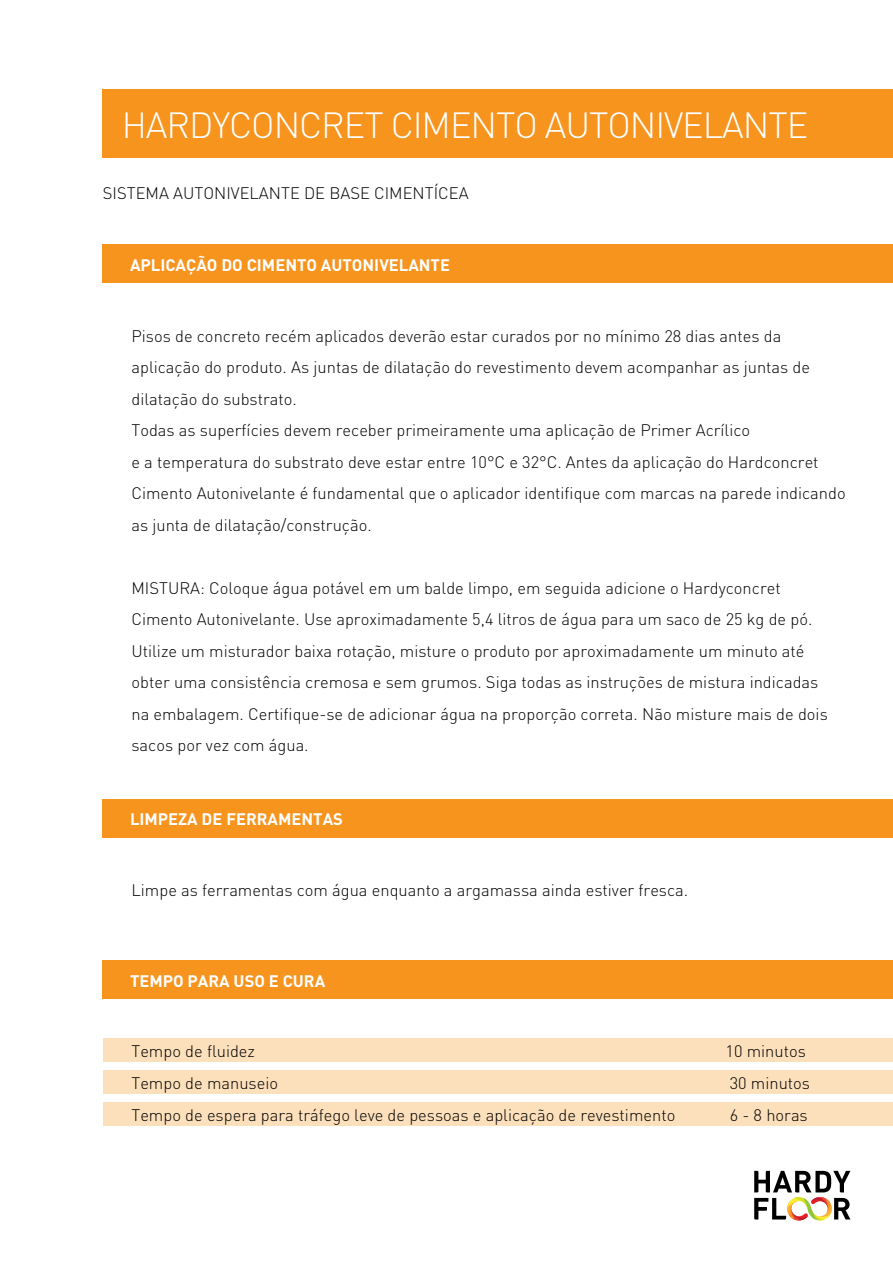
<style>
.page{position:relative;width:893px;height:1263px;background:#fff}
.page>*{position:absolute;margin:0;border:0;box-sizing:border-box;transform-origin:0 0}
.t1{font:300 36px "DIN";letter-spacing:-.03em;color:#fff}
.t2{font:300 16.5px/31.5px "DIN";color:#000}
.t3{font:700 16.5px "DIN";color:#fff}
</style>
<div class="page">
<svg style="left:754px;top:1171px;width:96px;height:49px"></svg>
<div style="left:103px;top:90px;width:790px;height:68px;background:#f7941e"></div>
<div style="left:103px;top:244px;width:790px;height:39px;background:#f7941e"></div>
<div style="left:103px;top:799px;width:790px;height:38px;background:#f7941e"></div>
<div style="left:103px;top:960px;width:790px;height:39px;background:#f7941e"></div>
<div style="left:103px;top:1038px;width:790px;height:23px;background:#fcdfbb"></div>
<div style="left:103px;top:1071px;width:790px;height:23px;background:#fcdfbb"></div>
<div style="left:103px;top:1103px;width:790px;height:23px;background:#fcdfbb"></div>
<h1 class="t1" style="left:122px;top:103px;width:688px">Hardyconcret cimento Autonivelante</h1>
<p class="t2" style="left:103px;top:177px;width:367px">Sistema autonivelante de base cimentícea</p>
<p class="t3" style="left:130px;top:254px;width:10px">APLIC</p>
<p class="t3" style="left:176px;top:254px;width:22px">AÇÃO</p>
<p class="t3" style="left:221px;top:254px;width:47px">DO CIMENTO</p>
<p class="t3" style="left:321px;top:254px;width:11px">AUTONIVEL</p>
<p class="t3" style="left:408px;top:254px;width:22px">ANTE</p>
<p class="t2" style="left:131px;top:320px;width:716px">Pisos de concreto recém aplicados deverão estar curados por no mínimo 28 dias antes da aplicação do produto. As juntas de dilatação do revestimento devem acompanhar as juntas de dilatação do substrato.<br>Todas as superfícies devem receber primeiramente uma aplicação de Primer Acrílico<br>e a temperatura do substrato deve estar entre 10°C e 32°C. Antes da aplicação do Hardconcret Cimento Autonivelante é fundamental que o aplicador identifique com marcas na parede indicando as junta de dilatação/construção.</p>
<p class="t2" style="left:131px;top:572px;width:698px">M istura: Coloque água potável em um balde limpo, em seguida adicione o Hardyconcret Cimento Autonivelante. Use aproximadamente 5,4 litros de água para um saco de 25 kg de pó.<br>Utilize um misturador baixa rotação, misture o produto por aproximadamente um minuto até obter uma consistência cremosa e sem grumos. Siga todas as instruções de mistura indicadas na embalagem. Certifique-se de adicionar água na proporção correta. Não misture mais de dois sacos por vez com água.</p>
<p class="t3" style="left:130px;top:808px;width:20px">LIMPE</p>
<p class="t3" style="left:178px;top:808px;width:59px">ZA DE FERR</p>
<p class="t3" style="left:268px;top:808px;width:23px">AMENT</p>
<p class="t3" style="left:323px;top:808px;width:20px">AS</p>
<p class="t2" style="left:131px;top:874px;width:558px">Limpe as ferramentas com água enquanto a argamassa ainda estiver fresca.</p>
<p class="t3" style="left:130px;top:970px;width:21px">TEMPO</p>
<p class="t3" style="left:188px;top:970px;width:139px">PARA USO E CURA</p>
<p class="t2" style="left:131px;top:1036px;width:125px">Tempo de fluidez</p>
<p class="t2" style="left:725px;top:1036px;width:82px">10 minutos</p>
<p class="t2" style="left:131px;top:1067px;width:148px">Tempo de manuseio</p>
<p class="t2" style="left:730px;top:1067px;width:82px">30 minutos</p>
<p class="t2" style="left:131px;top:1099px;width:545px">Tempo de espera para tráfego leve de pessoas e aplicação de revestimento</p>
<p class="t2" style="left:730px;top:1099px;width:80px">6 - 8 horas</p>
</div>
